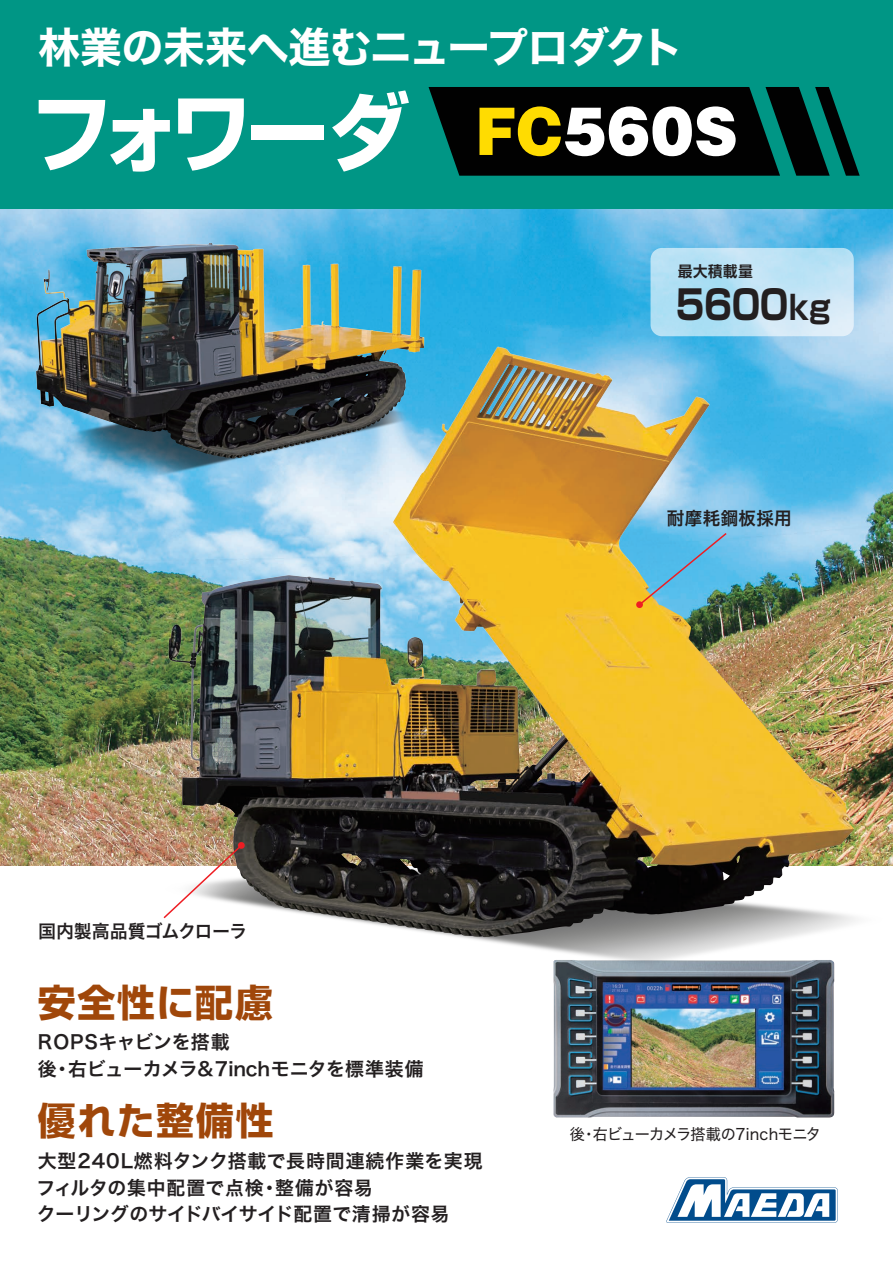
<style>
.page{position:relative;width:893px;height:1263px;background:#fff}
.page>*{position:absolute;margin:0;border:0;box-sizing:border-box;transform-origin:0 0}
.t1{font:700 86.4px "Shin Go Pro";letter-spacing:-.11em;color:#fff;scale:.95 1}
.t2{font:900 57.6px "Gothic MB101 Pro";color:#fff}
.t3{font:42px "Hira Kaku Std W7";letter-spacing:-.03em;color:#fff}
.t4{font:700 40.2px "Shin Go Pro";color:#231f20;scale:.88 1}
.t5{font:700 37.8px "Shin Go Pro";letter-spacing:.05em;color:#a0470a}
.t6{font:18.9px/26.7px "Hira Kaku Std W6";letter-spacing:.02em;color:#231f20}
.t7{font:18.9px/26.7px "Hira Kaku Std W6";color:#231f20}
.t8{font:18px "Hira Kaku Std W6";color:#231f20}
.t9{font:18px "Hira Kaku Std W6";letter-spacing:.025em;color:#231f20}
.t10{font:15.6px "Hira Kaku Std W4";letter-spacing:-.045em;color:#231f20}
.t11{font:700 15.15px "Shin Go Pro De";letter-spacing:.05em;color:#231f20;scale:.95 1}
.s1{color:#ffdc01}
.s2{font-size:33.3px}
</style>
<div class="page">
<img style="left:0;top:209px;width:893px;height:656px">
<div style="left:0;top:0;width:893px;height:209px;background:#009685"></div>
<img style="left:553px;top:1004px;width:282px;height:114px">
<svg style="left:666px;top:1177px;width:172px;height:46px"></svg>
<svg style="left:651px;top:248px;width:203px;height:88px;background:#b9e2f5"></svg>
<img style="left:0;top:223px;width:442px;height:285px">
<img style="left:116px;top:306px;width:777px;height:698px">
<svg style="left:429px;top:87px;width:431px;height:89px;background:#001714"></svg>
<svg style="left:636px;top:531px;width:92px;height:77px;background:#63b4d1"></svg>
<img style="left:162px;top:842px;width:83px;height:78px">
<h3 class="t3" style="left:38px;top:14px;width:647px">林業の未来へ進むニュープロダクト</h3>
<h1 class="t1" style="left:31px;top:64px;width:401px">フォワーダ</h1>
<h2 class="t2" style="left:476px;top:84px;width:263px"><span class="s1">FC</span>560S</h2>
<p class="t11" style="left:678px;top:259px;width:80px">最大積載量</p>
<h3 class="t4" style="left:676px;top:273px;width:178px">5600<span class="s2">kg</span></h3>
<p class="t9" style="left:667px;top:505px;width:126px">耐摩耗鋼板採用</p>
<p class="t8" style="left:39px;top:917px;width:210px">国内製高品質ゴムクローラ</p>
<h3 class="t5" style="left:38px;top:972px;width:237px">安全性に配慮</h3>
<p class="t7" style="left:38px;top:1029px;width:387px">ROPSキャビンを搭載<br>後･右ビューカメラ&amp;7inchモニタを標準装備</p>
<h3 class="t5" style="left:38px;top:1091px;width:237px">優れた整備性</h3>
<p class="t6" style="left:37px;top:1148px;width:447px">大型240L燃料タンク搭載で長時間連続作業を実現フィルタの集中配置で点検・整備が容易<br>クーリングのサイドバイサイド配置で清掃が容易</p>
<p class="t10" style="left:570px;top:1122px;width:253px">後･右ビューカメラ搭載の7inchモニタ</p>
</div>
